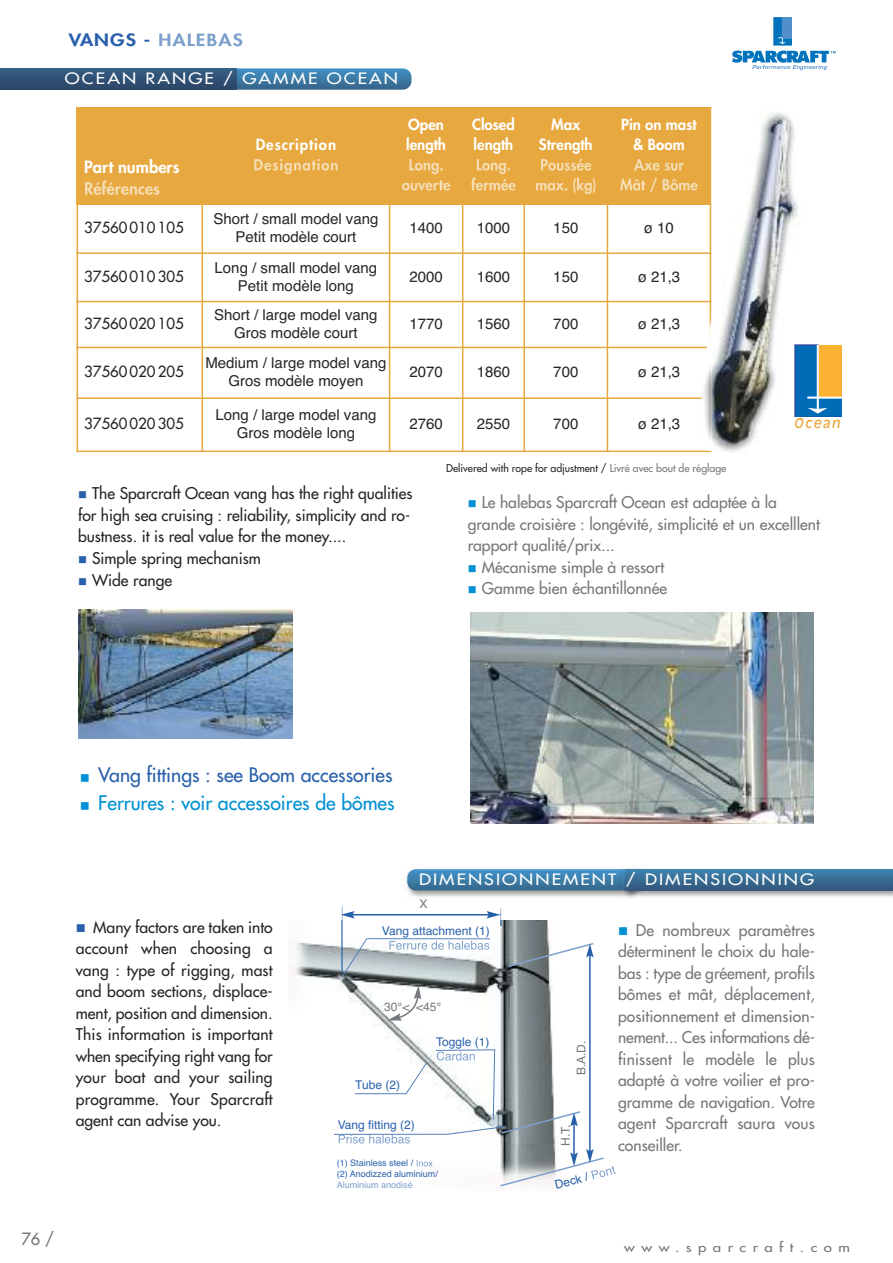
<style>
.page{position:relative;width:893px;height:1263px;background:#fff}
.page>*{position:absolute;margin:0;border:0;box-sizing:border-box;transform-origin:0 0}
.t1{font:19.5px "Futura";color:#2860ab}
.t2{font:19.5px "Futura";color:#0090d3}
.t3{font:800 16.65px "Futura";letter-spacing:.055em;color:#2860ab;scale:1.18 1}
.t4{font:800 16.5px "Futura";color:#fff}
.t5{font:16.5px "Futura";color:#74777b}
.t6{font:15.75px/21.5px "Futura";color:#74777b;text-align:justify}
.t7{font:15.75px/21.5px "Futura";color:#272627;text-align:justify}
.t8{font:15.3px "Futura";letter-spacing:.115em;color:#fff;scale:1.18 1}
.t9{font:15px/18px "Helvetica";color:#272627;text-align:center}
.t10{font:15px "Futura";color:#272627}
.t11{font:800 15px/20px "Futura";color:#fff}
.t12{font:800 15px "Futura";letter-spacing:.06em;color:#fff}
.t13{font:italic 13.5px "Incised 901 BT";letter-spacing:.11em;color:#e7a83f}
.t14{font:12.75px "Futura";letter-spacing:.435em;color:#74777b;scale:1.18 1}
.t15{font:12px "Helvetica";color:#2860ab}
.t16{font:12px "Helvetica";color:#74777b}
.t17{font:10.5px "Futura";color:#272627}
.t18{font:9px/10.8px "Helvetica";color:#2860ab}
.t19{font:9px "Helvetica";color:#7ea0cd}
.s1{color:#2860ab}
.s2{color:#74777b}
.s3{color:#0090d3}
</style>
<div class="page">
<div style="left:77px;top:107px;width:125px;height:97px;background:#e7a83f"></div>
<svg style="left:85px;top:180px;width:75px;height:15px"></svg>
<div style="left:202px;top:107px;width:188px;height:97px;background:#e7a83f"></div>
<svg style="left:254px;top:159px;width:84px;height:15px"></svg>
<div style="left:390px;top:107px;width:73px;height:97px;background:#e7a83f"></div>
<svg style="left:409px;top:159px;width:34px;height:15px"></svg>
<svg style="left:402px;top:180px;width:48px;height:11px"></svg>
<div style="left:463px;top:107px;width:61px;height:97px;background:#e7a83f"></div>
<svg style="left:471px;top:159px;width:45px;height:32px"></svg>
<div style="left:524px;top:107px;width:83px;height:97px;background:#e7a83f"></div>
<svg style="left:541px;top:159px;width:50px;height:12px"></svg>
<svg style="left:536px;top:183px;width:31px;height:8px"></svg>
<svg style="left:573px;top:178px;width:22px;height:16px"></svg>
<div style="left:607px;top:107px;width:104px;height:97px;background:#e7a83f"></div>
<svg style="left:634px;top:159px;width:50px;height:12px"></svg>
<svg style="left:620px;top:178px;width:78px;height:15px"></svg>
<hr style="left:77px;top:107px;width:1px;height:345px;background:#e7a83f">
<hr style="left:202px;top:107px;width:1px;height:345px;background:#e7a83f">
<hr style="left:389px;top:107px;width:1px;height:345px;background:#e7a83f">
<hr style="left:462px;top:107px;width:1px;height:345px;background:#e7a83f">
<hr style="left:523px;top:107px;width:2px;height:345px;background:#e7a83f">
<hr style="left:607px;top:107px;width:1px;height:345px;background:#e7a83f">
<hr style="left:710px;top:107px;width:1px;height:345px;background:#e7a83f">
<hr style="left:77px;top:203px;width:634px;height:2px;background:#e7a83f">
<hr style="left:77px;top:252px;width:634px;height:2px;background:#e7a83f">
<hr style="left:77px;top:301px;width:634px;height:1px;background:#e7a83f">
<hr style="left:77px;top:347px;width:634px;height:1px;background:#e7a83f">
<hr style="left:77px;top:397px;width:634px;height:2px;background:#e7a83f">
<hr style="left:77px;top:451px;width:634px;height:1px;background:#e7a83f">
<img style="left:407px;top:869px;width:213px;height:28px">
<img style="left:407px;top:869px;width:229px;height:21px;border-radius:9px">
<svg style="left:815px;top:345px;width:27px;height:71px"></svg>
<img style="left:225px;top:68px;width:186px;height:22px;border-radius:9px">
<img style="left:0;top:68px;width:237px;height:22px">
<img style="left:620px;top:868px;width:273px;height:30px">
<img style="left:625px;top:869px;width:268px;height:21px">
<img style="left:470px;top:613px;width:344px;height:211px">
<img style="left:78px;top:610px;width:215px;height:128px">
<img style="left:288px;top:920px;width:268px;height:247px">
<img style="left:339px;top:1135px;width:65px;height:8px">
<img style="left:417px;top:1160px;width:16px;height:6px">
<svg style="left:341px;top:938px;width:150px;height:40px"></svg>
<img style="left:389px;top:941px;width:81px;height:9px">
<hr style="left:589px;top:955px;width:2px;height:196px;background:#2860ab">
<svg style="left:507px;top:942px;width:87px;height:26px"></svg>
<hr style="left:573px;top:1124px;width:2px;height:31px;background:#2860ab">
<svg style="left:333px;top:1049px;width:248px;height:86px"></svg>
<svg style="left:499px;top:1149px;width:117px;height:38px"></svg>
<hr style="left:352px;top:914px;width:137px;height:1px;background:#2860ab">
<svg style="left:388px;top:985px;width:33px;height:35px"></svg>
<svg style="left:486px;top:908px;width:15px;height:18px"></svg>
<img style="left:342px;top:920px;width:1px;height:51px">
<svg style="left:341px;top:906px;width:14px;height:14px"></svg>
<img style="left:711px;top:107px;width:104px;height:346px">
<img style="left:701px;top:348px;width:10px;height:49px">
<img style="left:695px;top:399px;width:16px;height:52px">
<svg style="left:707px;top:318px;width:4px;height:30px"></svg>
<svg style="left:701px;top:397px;width:10px;height:2px"></svg>
<svg style="left:159px;top:33px;width:83px;height:13px"></svg>
<svg style="left:732px;top:17px;width:104px;height:53px"></svg>
<p class="t3" style="left:69px;top:32px;width:71px">VANGS -</p>
<p class="t8" style="left:65px;top:70px;width:284px">OCEAN RANGE / GAMME OCEAN</p>
<p class="t4" style="left:84px;top:159px;width:97px">Part numbers</p>
<p class="t12" style="left:256px;top:138px;width:82px">Description</p>
<p class="t11" style="left:406px;top:116px;width:41px">Open length</p>
<p class="t11" style="left:472px;top:116px;width:44px">Closed length</p>
<p class="t11" style="left:539px;top:116px;width:55px;text-align:center">Max<br>Strength</p>
<p class="t11" style="left:621px;top:116px;width:77px;text-align:center">Pin on mast &amp; Boom</p>
<p class="t10" style="left:84px;top:220px;width:101px">37560010 105</p>
<p class="t9" style="left:213px;top:210px;width:167px">Short / small model vang<br>Petit modèle court</p>
<p class="t9" style="left:409px;top:219px;width:35px">1400</p>
<p class="t9" style="left:477px;top:219px;width:35px">1000</p>
<p class="t9" style="left:553px;top:219px;width:27px">150</p>
<p class="t9" style="left:644px;top:219px;width:32px">ø 10</p>
<p class="t10" style="left:84px;top:269px;width:101px">37560010 305</p>
<p class="t9" style="left:215px;top:259px;width:164px">Long / small model vang<br>Petit modèle long</p>
<p class="t9" style="left:409px;top:268px;width:35px">2000</p>
<p class="t9" style="left:477px;top:268px;width:35px">1600</p>
<p class="t9" style="left:553px;top:268px;width:27px">150</p>
<p class="t9" style="left:638px;top:268px;width:44px">ø 21,3</p>
<p class="t10" style="left:84px;top:316px;width:101px">37560020 105</p>
<p class="t9" style="left:214px;top:306px;width:165px">Short / large model vang<br>Gros modèle court</p>
<p class="t9" style="left:409px;top:315px;width:35px">1770</p>
<p class="t9" style="left:477px;top:315px;width:35px">1560</p>
<p class="t9" style="left:553px;top:315px;width:27px">700</p>
<p class="t9" style="left:638px;top:315px;width:44px">ø 21,3</p>
<p class="t10" style="left:84px;top:364px;width:101px">37560020 205</p>
<p class="t9" style="left:205px;top:354px;width:182px">Medium / large model vang<br>Gros modèle moyen</p>
<p class="t9" style="left:409px;top:363px;width:35px">2070</p>
<p class="t9" style="left:477px;top:363px;width:35px">1860</p>
<p class="t9" style="left:553px;top:363px;width:27px">700</p>
<p class="t9" style="left:638px;top:363px;width:44px">ø 21,3</p>
<p class="t10" style="left:84px;top:416px;width:101px">37560020 305</p>
<p class="t9" style="left:215px;top:406px;width:162px">Long / large model vang<br>Gros modèle long</p>
<p class="t9" style="left:409px;top:415px;width:35px">2760</p>
<p class="t9" style="left:477px;top:415px;width:35px">2550</p>
<p class="t9" style="left:553px;top:415px;width:27px">700</p>
<p class="t9" style="left:638px;top:415px;width:44px">ø 21,3</p>
<p class="t13" style="left:795px;top:418px;width:47px">OCEAN</p>
<p class="t7" style="left:78px;top:484px;width:336px;text-align:left"><span class="s1">■</span> The Sparcraft Ocean vang has the right qualities for high sea cruising : reliability, simplicity and ro&shy;bustness. it is real value for the money....</p>
<p class="t7" style="left:78px;top:548px;width:184px"><span class="s1">■</span> Simple spring mechanism</p>
<p class="t7" style="left:78px;top:570px;width:96px"><span class="s1">■</span> Wide range</p>
<p class="t17" style="left:446px;top:463px;width:282px">Delivered with rope for adjustment / <span class="s2">Livré avec bout de réglage</span></p>
<p class="t6" style="left:468px;top:492px;width:354px;text-align:left"><span class="s3">■</span> Le halebas Sparcraft Ocean est adaptée à la grande croisière : longévité, simplicité et un excelllent rapport qualité/prix...</p>
<p class="t6" style="left:468px;top:557px;width:198px"><span class="s3">■</span> Mécanisme simple à ressort</p>
<p class="t6" style="left:468px;top:579px;width:201px"><span class="s3">■</span> Gamme bien échantillonnée</p>
<p class="t1" style="left:98px;top:765px;width:296px">Vang fittings : see Boom accessories</p>
<p class="t2" style="left:98px;top:793px;width:298px">Ferrures : voir accessoires de bômes</p>
<p class="t5" style="left:21px;top:1230px;width:34px">76 /</p>
<p class="t8" style="left:419px;top:872px;width:336px">DIMENSIONNEMENT / DIMENSIONNING</p>
<p class="t16" style="left:419px;top:897px;width:10px">X</p>
<p class="t7" style="left:76px;top:917px;width:198px"><span class="s1">■</span> Many factors are taken into account when choosing a vang : type of rigging, mast and boom sections, displace&shy;ment, position and dimension.<br>This information is important when specifying right vang for your boat and your sailing programme. Your Sparcraft agent can advise you.</p>
<p class="t6" style="left:618px;top:920px;width:198px"><span class="s3">■</span> De nombreux paramètres déterminent le choix du hale&shy;bas : type de gréement, profils bômes et mât, déplacement, positionnement et dimension&shy;nement... Ces informations dé&shy;finissent le modèle le plus adapté à votre voilier et pro&shy;gramme de navigation. Votre agent Sparcraft saura vous conseiller.</p>
<p class="t15" style="left:382px;top:924px;width:109px">Vang attachment (1)</p>
<p class="t16" style="left:384px;top:1000px;width:58px">30°&lt; &lt;45°</p>
<p class="t15" style="left:436px;top:1035px;width:55px">Toggle (1)</p>
<p class="t16" style="left:574px;top:1075px;width:36px;rotate:-90deg">B.A.D.</p>
<p class="t15" style="left:355px;top:1078px;width:46px">Tube (2)</p>
<p class="t15" style="left:338px;top:1118px;width:79px">Vang fitting (2)</p>
<p class="t18" style="left:337px;top:1158px;width:103px">(1) Stainless steel /<br>(2) Anodizzed aluminium/</p>
<p class="t19" style="left:337px;top:1180px;width:78px">Aluminium anodisé</p>
<p class="t16" style="left:558px;top:1145px;width:23px;rotate:-90deg">H.T.</p>
<p class="t15" style="left:553px;top:1178px;width:36px;rotate:-15deg">Deck /</p>
<p class="t14" style="left:624px;top:1241px;width:193px">www.sparcraft.com</p>
</div>
